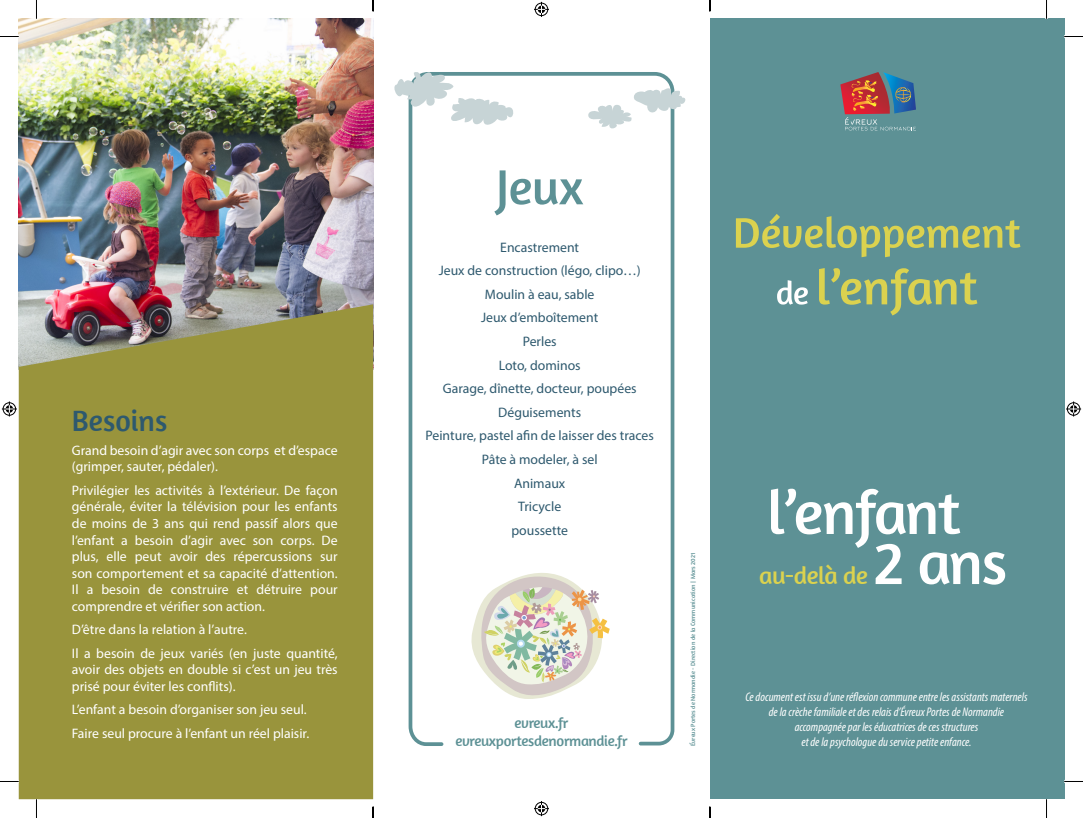
<style>
.page{position:relative;width:1083px;height:818px;background:#fff}
.page>*{position:absolute;margin:0;border:0;box-sizing:border-box;transform-origin:0 0}
.t1{font:62.5px "Amaranth";letter-spacing:-.02em;color:#fff}
.t2{font:50px "Amaranth";color:#5d9195}
.t3{font:30px "Amaranth";color:#2e596e}
.t4{font:25px "Amaranth";letter-spacing:-.02em;color:#dbd24f}
.t5{font:15px/18px "Amaranth";letter-spacing:-.02em;color:#5d9195;text-align:center}
.t6{font:13.75px/16.5px "Myriad Pro";color:#fff}
.t7{font:13.75px/23.6px "Myriad Pro";color:#2e596e;text-align:center}
.t8{font:italic condensed 12.5px/15px "Myriad Pro";color:#fff;text-align:center}
.t9{font:6.25px "Amaranth";color:#5d9195}
</style>
<div class="page">
<svg style="left:408px;top:72px;width:267px;height:674px"></svg>
<div style="left:710px;top:19px;width:354px;height:779px;background:#5d9195"></div>
<svg style="left:819px;top:268px;width:158px;height:47px"></svg>
<svg style="left:777px;top:280px;width:31px;height:24px"></svg>
<svg style="left:736px;top:214px;width:284px;height:43px"></svg>
<img style="left:19px;top:19px;width:354px;height:285px">
<div style="left:19px;top:304px;width:354px;height:494px;background:#99943c"></div>
<svg style="left:394px;top:72px;width:123px;height:57px"></svg>
<svg style="left:468px;top:571px;width:142px;height:127px"></svg>
<svg style="left:588px;top:84px;width:98px;height:49px"></svg>
<svg style="left:840px;top:72px;width:76px;height:58px"></svg>
<svg style="left:0;top:36px;width:19px;height:1px"></svg>
<svg style="left:1064px;top:36px;width:19px;height:1px"></svg>
<svg style="left:36px;top:0;width:1px;height:19px"></svg>
<svg style="left:36px;top:798px;width:1px;height:19px"></svg>
<svg style="left:1046px;top:0;width:1px;height:19px"></svg>
<svg style="left:1046px;top:798px;width:1px;height:19px"></svg>
<svg style="left:534px;top:2px;width:15px;height:15px"></svg>
<svg style="left:534px;top:801px;width:15px;height:14px"></svg>
<svg style="left:2px;top:401px;width:15px;height:15px"></svg>
<svg style="left:1066px;top:401px;width:15px;height:15px"></svg>
<svg style="left:372px;top:0;width:2px;height:11px"></svg>
<svg style="left:372px;top:806px;width:2px;height:11px"></svg>
<svg style="left:709px;top:0;width:2px;height:11px"></svg>
<svg style="left:709px;top:806px;width:2px;height:11px"></svg>
<h3 class="t3" style="left:72px;top:403px;width:97px">Besoins</h3>
<p class="t6" style="left:72px;top:441px;width:267px">Grand besoin d’agir avec son corps et d’espace (grimper, sauter, pédaler).</p>
<p class="t6" style="left:72px;top:481px;width:267px;text-align:justify">Privilégier les activités à l’extérieur. De façon générale, éviter la télévision pour les enfants de moins de 3 ans qui rend passif alors que l’enfant a besoin d’agir avec son corps. De plus, elle peut avoir des répercussions sur son comportement et sa capacité d’attention.<br>Il a besoin de construire et détruire pour comprendre et vérifier son action.</p>
<p class="t6" style="left:72px;top:617px;width:267px;line-height:23.6px">D’être dans la relation à l’autre.<br>Il a besoin de jeux variés (en juste quantité,</p>
<p class="t6" style="left:72px;top:660px;width:267px">avoir des objets en double si c’est un jeu très prisé pour éviter les conflits).</p>
<p class="t6" style="left:72px;top:697px;width:239px;line-height:23.6px">L’enfant a besoin d’organiser son jeu seul.<br>Faire seul procure à l’enfant un réel plaisir.</p>
<h2 class="t2" style="left:496px;top:158px;width:89px">Jeux</h2>
<p class="t7" style="left:425px;top:235px;width:230px">Encastrement<br>Jeux de construction (légo, clipo…)<br>Moulin à eau, sable<br>Jeux d’emboîtement<br>Perles<br>Loto, dominos<br>Garage, dînette, docteur, poupées<br>Déguisements<br>Peinture, pastel afin de laisser des traces<br>Pâte à modeler, à sel<br>Animaux<br>Tricycle<br>poussette</p>
<p class="t5" style="left:455px;top:713px;width:174px">evreux.fr evreuxportesdenormandie.fr</p>
<p class="t9" style="left:689px;top:745px;width:195px;rotate:-90deg">Évreux Portes de Normandie - Direction de la Communication | Mars 2021</p>
<h1 class="t1" style="left:767px;top:475px;width:195px">l’enfant</h1>
<h3 class="t4" style="left:759px;top:560px;width:110px">au-delà de</h3>
<h1 class="t1" style="left:873px;top:525px;width:136px">2 ans</h1>
<p class="t8" style="left:745px;top:688px;width:284px">Ce document est issu d’une réflexion commune entre les assistants maternels de la crèche familiale et des relais d’Évreux Portes de Normandie accompagnée par les éducatrices de ces structures</p>
<p class="t8" style="left:801px;top:733px;width:172px">et de la psychologue du service petite enfance.</p>
</div>
